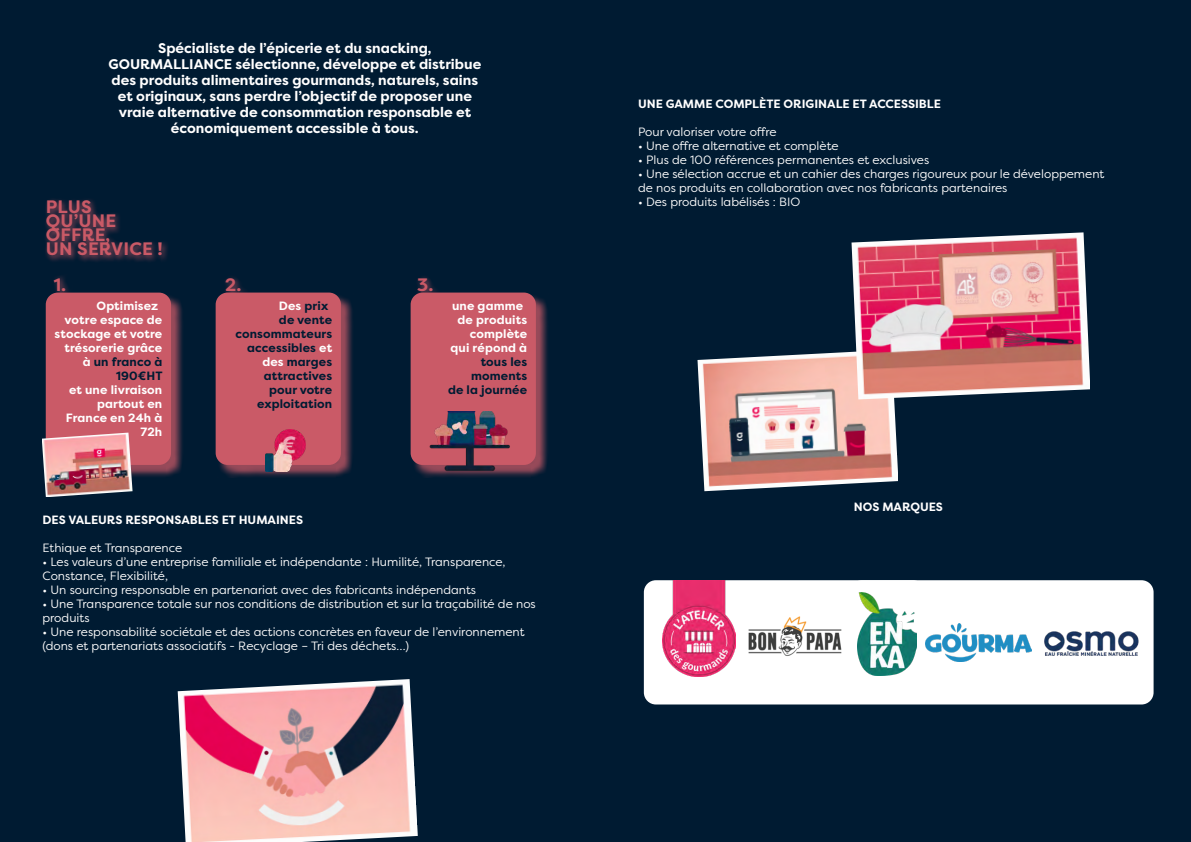
<style>
.page{position:relative;width:1191px;height:842px;background:#fff}
.page>*{position:absolute;margin:0;border:0;box-sizing:border-box;transform-origin:0 0}
.t1{font:700 18px/14px "Filson Pro";letter-spacing:.01em;color:#ca5a67}
.t2{font:700 14px/16px "Filson Pro";color:#fff;text-align:center}
.t3{font:12px/14px "Filson Pro";color:#fff}
.t4{font:700 12px/14px "Filson Pro";letter-spacing:.005em;color:#fff;text-align:right}
.t5{font:700 12px/14px "Filson Pro";letter-spacing:.01em;color:#001b32;text-align:right}
.s1{color:#fff}
</style>
<div class="page">
<div style="left:0;top:0;width:595px;height:842px;background:#001b32"></div>
<div style="left:591px;top:0;width:600px;height:842px;background:#001b32"></div>
<div style="left:644px;top:580px;width:509px;height:124px;background:#fff;border-radius:12px"></div>
<img style="left:748px;top:616px;width:94px;height:40px">
<img style="left:857px;top:592px;width:59px;height:84px">
<img style="left:178px;top:679px;width:240px;height:163px">
<img style="left:697px;top:352px;width:201px;height:139px">
<img style="left:851px;top:232px;width:239px;height:167px">
<img style="left:662px;top:581px;width:73px;height:96px">
<div style="left:43px;top:197px;width:126px;height:66px;background:#ca5a67;opacity:.75"></div>
<div style="left:47px;top:294px;width:136px;height:183px;background:#ca5a67;opacity:.75"></div>
<div style="left:46px;top:293px;width:125px;height:172px;background:#ca5a67;border-radius:12px"></div>
<div style="left:217px;top:294px;width:136px;height:184px;background:#ca5a67;opacity:.75"></div>
<div style="left:216px;top:293px;width:125px;height:172px;background:#ca5a67;border-radius:12px"></div>
<div style="left:412px;top:294px;width:136px;height:184px;background:#ca5a67;opacity:.75"></div>
<div style="left:410px;top:293px;width:126px;height:172px;background:#ca5a67;border-radius:12px"></div>
<div style="left:415px;top:275px;width:25px;height:24px;background:#ca5a67;opacity:.75"></div>
<div style="left:223px;top:275px;width:25px;height:24px;background:#ca5a67;opacity:.75"></div>
<div style="left:51px;top:275px;width:22px;height:24px;background:#ca5a67;opacity:.75"></div>
<img style="left:42px;top:433px;width:91px;height:64px">
<img style="left:265px;top:429px;width:50px;height:43px">
<img style="left:417px;top:412px;width:103px;height:66px">
<img style="left:1044px;top:631px;width:95px;height:25px">
<img style="left:925px;top:623px;width:106px;height:38px">
<p class="t2" style="left:108px;top:40px;width:374px">Spécialiste de l’épicerie et du snacking, GOURMALLIANCE sélectionne, développe et distribue des produits alimentaires gourmands, naturels, sains et originaux, sans perdre l’objectif de proposer une vraie alternative de consommation responsable et économiquement accessible à tous.</p>
<h1 class="t1" style="left:46px;top:200px;width:119px">PLUS<br>QU’UNE<br>OFFRE,<br>UN SERVICE !</h1>
<h1 class="t1" style="left:54px;top:278px;width:14px">1.</h1>
<h1 class="t1" style="left:225px;top:278px;width:18px">2.</h1>
<h1 class="t1" style="left:417px;top:278px;width:18px">3.</h1>
<p class="t4" style="left:97px;top:299px;width:63px">Optimisez</p>
<p class="t4" style="left:65px;top:313px;width:99px">votre espace de</p>
<p class="t4" style="left:55px;top:327px;width:109px">stockage et votre</p>
<p class="t4" style="left:64px;top:341px;width:99px">trésorerie grâce</p>
<p class="t5" style="left:83px;top:355px;width:81px"><span class="s1">à</span> un franco à</p>
<p class="t5" style="left:116px;top:369px;width:48px">190€HT</p>
<p class="t4" style="left:66px;top:383px;width:98px">et une livraison partout en<br>France en 24h à<br>72h</p>
<p class="t5" style="left:279px;top:299px;width:51px"><span class="s1">Des</span> prix</p>
<p class="t5" style="left:279px;top:313px;width:55px">de vente</p>
<p class="t5" style="left:235px;top:327px;width:98px">consommateurs</p>
<p class="t5" style="left:247px;top:341px;width:86px">accessibles <span class="s1">et</span></p>
<p class="t5" style="left:262px;top:355px;width:71px"><span class="s1">des</span> marges</p>
<p class="t5" style="left:264px;top:369px;width:70px">attractives</p>
<p class="t5" style="left:269px;top:383px;width:64px">pour votre</p>
<p class="t5" style="left:257px;top:397px;width:77px">exploitation</p>
<p class="t4" style="left:452px;top:299px;width:73px">une gamme</p>
<p class="t4" style="left:457px;top:313px;width:71px">de produits</p>
<p class="t4" style="left:470px;top:327px;width:59px">complète</p>
<p class="t4" style="left:450px;top:341px;width:78px">qui répond à</p>
<p class="t5" style="left:448px;top:355px;width:81px">tous les moments<br>de la journée</p>
<p class="t4" style="left:43px;top:512px;width:262px">DES VALEURS RESPONSABLES ET HUMAINES</p>
<p class="t3" style="left:43px;top:540px;width:141px">Ethique et Transparence</p>
<p class="t3" style="left:43px;top:554px;width:464px">• Les valeurs d’une entreprise familiale et indépendante : Humilité, Transparence,<br>Constance, Flexibilité,</p>
<p class="t3" style="left:43px;top:582px;width:435px">• Un sourcing responsable en partenariat avec des fabricants indépendants</p>
<p class="t3" style="left:43px;top:596px;width:495px">• Une Transparence totale sur nos conditions de distribution et sur la traçabilité de nos produits</p>
<p class="t3" style="left:43px;top:624px;width:483px">• Une responsabilité sociétale et des actions concrètes en faveur de l’environnement (dons et partenariats associatifs - Recyclage – Tri des déchets…)</p>
<p class="t4" style="left:638px;top:97px;width:304px">UNE GAMME COMPLÈTE ORIGINALE ET ACCESSIBLE</p>
<p class="t3" style="left:638px;top:125px;width:140px">Pour valoriser votre offre</p>
<p class="t3" style="left:638px;top:139px;width:202px">• Une offre alternative et complète</p>
<p class="t3" style="left:638px;top:153px;width:293px">• Plus de 100 références permanentes et exclusives</p>
<p class="t3" style="left:638px;top:167px;width:468px">• Une sélection accrue et un cahier des charges rigoureux pour le développement de nos produits en collaboration avec nos fabricants partenaires</p>
<p class="t3" style="left:638px;top:195px;width:164px">• Des produits labélisés : BIO</p>
<p class="t4" style="left:853px;top:500px;width:91px">NOS MARQUES</p>
</div>
